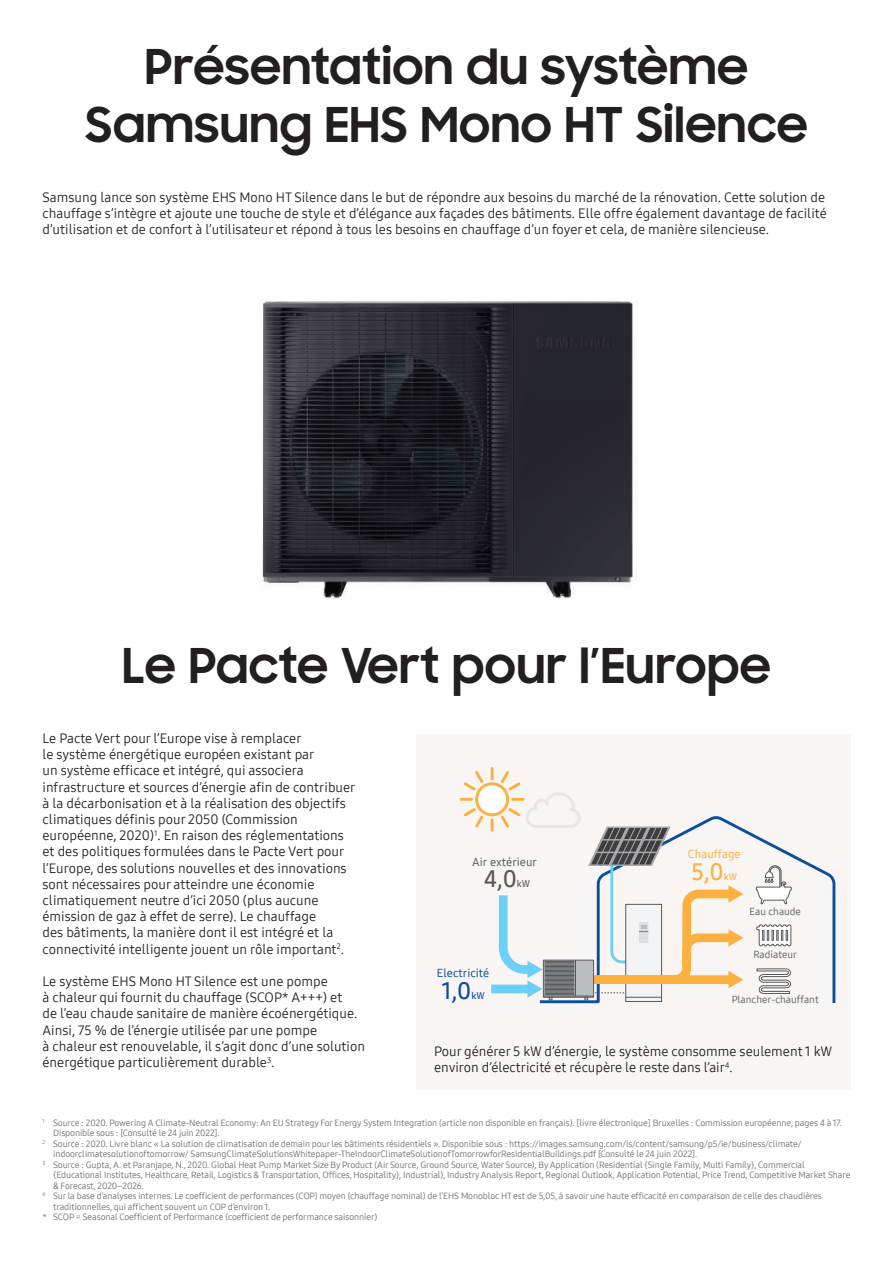
<style>
.page{position:relative;width:893px;height:1263px;background:#fff}
.page>*{position:absolute;margin:0;border:0;box-sizing:border-box;transform-origin:0 0}
.t1{font:700 48px/57.6px "Samsung Sharp Sans";letter-spacing:.01em;color:#231f20;text-align:center}
.t2{font:23.25px "Samsung One 600";color:#57585a}
.t3{font:23.25px "Samsung One 600";color:#0d4da1}
.t4{font:23.25px "Samsung One 600";color:#fbb03f}
.t5{font:13.5px/16.2px "Samsung One 400";color:#231f20}
.t6{font:11.55px "Samsung One 500";color:#57585a}
.t7{font:11.55px "Samsung One 500";color:#0d4da1}
.t8{font:11.55px "Samsung One 500";color:#fbb03f}
.t9{font:10.2px "Samsung One 400";color:#57585a}
.t10{font:9.45px "Samsung One 600";color:#57585a}
.t11{font:9.45px "Samsung One 600";color:#0d4da1}
.t12{font:9.45px "Samsung One 600";color:#fbb03f}
.t13{font:9px "Samsung One 400";letter-spacing:-.01em;color:#6c6d70}
</style>
<div class="page">
<div style="left:416px;top:734px;width:434px;height:355px;background:#f8f5f3"></div>
<svg style="left:539px;top:828px;width:297px;height:176px"></svg>
<svg style="left:757px;top:968px;width:34px;height:26px"></svg>
<div style="left:625px;top:904px;width:37px;height:98px;border:1px solid #57585a"></div>
<svg style="left:756px;top:865px;width:36px;height:43px"></svg>
<svg style="left:756px;top:924px;width:35px;height:22px"></svg>
<svg style="left:461px;top:768px;width:282px;height:232px"></svg>
<hr style="left:543px;top:996px;width:51px;height:1px;background:#57585a">
<hr style="left:575px;top:960px;width:1px;height:36px;background:#57585a">
<hr style="left:544px;top:994px;width:30px;height:1px;background:#57585a">
<hr style="left:544px;top:993px;width:30px;height:1px;background:#57585a">
<hr style="left:544px;top:992px;width:30px;height:1px;background:#57585a">
<hr style="left:544px;top:990px;width:30px;height:1px;background:#57585a">
<hr style="left:544px;top:989px;width:30px;height:1px;background:#57585a">
<hr style="left:544px;top:988px;width:30px;height:1px;background:#57585a">
<hr style="left:544px;top:987px;width:30px;height:1px;background:#57585a">
<hr style="left:544px;top:985px;width:30px;height:1px;background:#57585a">
<hr style="left:544px;top:984px;width:30px;height:1px;background:#57585a">
<hr style="left:544px;top:983px;width:30px;height:1px;background:#57585a">
<hr style="left:544px;top:981px;width:30px;height:1px;background:#57585a">
<hr style="left:544px;top:980px;width:30px;height:1px;background:#57585a">
<hr style="left:544px;top:979px;width:30px;height:1px;background:#57585a">
<hr style="left:544px;top:978px;width:30px;height:1px;background:#57585a">
<hr style="left:544px;top:976px;width:30px;height:1px;background:#57585a">
<hr style="left:544px;top:975px;width:30px;height:1px;background:#57585a">
<hr style="left:544px;top:974px;width:30px;height:1px;background:#57585a">
<hr style="left:544px;top:973px;width:30px;height:1px;background:#57585a">
<hr style="left:544px;top:971px;width:30px;height:1px;background:#57585a">
<hr style="left:544px;top:970px;width:30px;height:1px;background:#57585a">
<hr style="left:544px;top:969px;width:30px;height:1px;background:#57585a">
<hr style="left:544px;top:967px;width:30px;height:1px;background:#57585a">
<hr style="left:544px;top:966px;width:30px;height:1px;background:#57585a">
<hr style="left:544px;top:965px;width:30px;height:1px;background:#57585a">
<hr style="left:544px;top:964px;width:30px;height:1px;background:#57585a">
<hr style="left:544px;top:962px;width:30px;height:1px;background:#57585a">
<hr style="left:544px;top:961px;width:30px;height:1px;background:#57585a">
<img style="left:262px;top:301px;width:375px;height:298px">
<h1 class="t1" style="left:85px;top:36px;width:724px">Présentation du système<br>Samsung EHS Mono HT Silence</h1>
<p class="t5" style="left:43px;top:189px;width:786px">Samsung lance son système EHS Mono HT Silence dans le but de répondre aux besoins du marché de la rénovation. Cette solution de chauffage s’intègre et ajoute une touche de style et d’élégance aux façades des bâtiments. Elle offre également davantage de facilité d’utilisation et de confort à l’utilisateur et répond à tous les besoins en chauffage d’un foyer et cela, de manière silencieuse.</p>
<h1 class="t1" style="left:122px;top:635px;width:650px">Le Pacte Vert pour l’Europe</h1>
<p class="t5" style="left:43px;top:730px;width:314px">Le Pacte Vert pour l’Europe vise à remplacer<br>le système énergétique européen existant par<br>un système efficace et intégré, qui associera infrastructure et sources d’énergie afin de contribuer à la décarbonisation et à la réalisation des objectifs climatiques définis pour 2050 (Commission européenne, 2020)<sup>1</sup>. En raison des réglementations et des politiques formulées dans le Pacte Vert pour l’Europe, des solutions nouvelles et des innovations sont nécessaires pour atteindre une économie climatiquement neutre d’ici 2050 (plus aucune émission de gaz à effet de serre). Le chauffage<br>des bâtiments, la manière dont il est intégré et la connectivité intelligente jouent un rôle important<sup>2</sup>.</p>
<p class="t5" style="left:43px;top:973px;width:324px">Le système EHS Mono HT Silence est une pompe<br>à chaleur qui fournit du chauffage (SCOP* A+++) et<br>de l’eau chaude sanitaire de manière écoénergétique.<br>Ainsi, 75 % de l’énergie utilisée par une pompe<br>à chaleur est renouvelable, il s’agit donc d’une solution énergétique particulièrement durable<sup>3</sup>.</p>
<p class="t8" style="left:688px;top:846px;width:54px">Chauffage</p>
<h2 class="t4" style="left:692px;top:856px;width:34px">5,0</h2>
<p class="t12" style="left:724px;top:870px;width:15px">kW</p>
<p class="t6" style="left:472px;top:854px;width:66px">Air extérieur</p>
<h2 class="t2" style="left:484px;top:864px;width:34px">4,0</h2>
<p class="t10" style="left:517px;top:878px;width:15px">kW</p>
<p class="t9" style="left:750px;top:905px;width:53px">Eau chaude</p>
<p class="t9" style="left:753px;top:947px;width:45px">Radiateur</p>
<p class="t9" style="left:732px;top:993px;width:89px">Plancher-chauffant</p>
<p class="t7" style="left:437px;top:965px;width:54px">Electricité</p>
<h2 class="t3" style="left:442px;top:975px;width:31px">1,0</h2>
<p class="t11" style="left:471px;top:989px;width:15px">kW</p>
<p class="t5" style="left:434px;top:1043px;width:400px">Pour générer 5 kW d’énergie, le système consomme seulement 1 kW environ d’électricité et récupère le reste dans l’air<sup>4</sup>.</p>
<p class="t13" style="left:43px;top:1117px;width:801px"><sup>1</sup> Source : 2020. Powering A Climate-Neutral Economy: An EU Strategy For Energy System Integration (article non disponible en français). [livre électronique] Bruxelles : Commission européenne, pages 4 à 17.</p>
<p class="t13" style="left:53px;top:1127px;width:168px">Disponible sous : [Consulté le 24 juin 2022].</p>
<p class="t13" style="left:43px;top:1138px;width:760px"><sup>2</sup> Source : 2020. Livre blanc « La solution de climatisation de demain pour les bâtiments résidentiels ». Disponible sous : https://images.samsung.com/is/content/samsung/p5/ie/business/climate/</p>
<p class="t13" style="left:53px;top:1148px;width:646px">indoorclimatesolutionoftomorrow/ SamsungClimateSolutionsWhitepaper-TheIndoorClimateSolutionofTomorrowforResidentialBuildings.pdf [Consulté le 24 juin 2022].</p>
<p class="t13" style="left:43px;top:1159px;width:764px"><sup>3</sup> Source : Gupta, A. et Paranjape, N., 2020. Global Heat Pump Market Size By Product (Air Source, Ground Source, Water Source), By Application (Residential {Single Family, Multi Family}, Commercial</p>
<p class="t13" style="left:53px;top:1169px;width:799px">{Educational Institutes, Healthcare, Retail, Logistics &amp; Transportation, Offices, Hospitality}, Industrial), Industry Analysis Report, Regional Outlook, Application Potential, Price Trend, Competitive Market Share</p>
<p class="t13" style="left:53px;top:1180px;width:92px">&amp; Forecast, 2020–2026.</p>
<p class="t13" style="left:43px;top:1190px;width:781px"><sup>4</sup> Sur la base d’analyses internes. Le coefficient de performances (COP) moyen (chauffage nominal) de l’EHS Monobloc HT est de 5,05, à savoir une haute efficacité en comparaison de celle des chaudières</p>
<p class="t13" style="left:53px;top:1201px;width:219px">traditionnelles, qui affichent souvent un COP d’environ 1.</p>
<p class="t13" style="left:43px;top:1211px;width:336px">* SCOP = Seasonal Coefficient of Performance (coefficient de performance saisonnier)</p>
</div>
